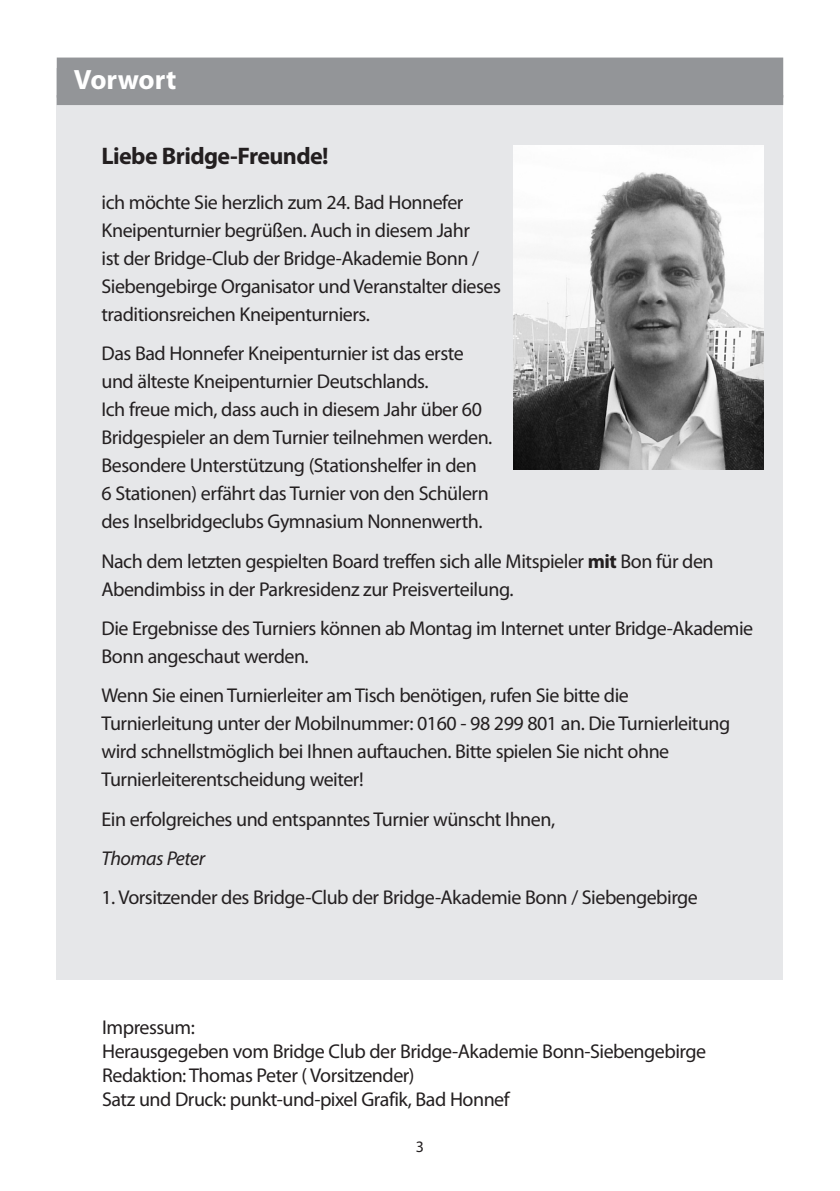
<style>
.page{position:relative;width:840px;height:1191px;background:#fff}
.page>*{position:absolute;margin:0;border:0;box-sizing:border-box;transform-origin:0 0}
.balken01{font:700 28px "Myriad Pro";color:#fff}
.Vorwort_Text{font:700 24px "Myriad Pro";letter-spacing:-.025em;color:#231f20}
.Vorwort_Text-2{font:20px/28px "Myriad Pro";letter-spacing:-.025em;color:#231f20}
.text{font:20px "Myriad Pro";letter-spacing:-.025em;color:#231f20}
.Vorwort_Text-3{font:italic 20px "Myriad Pro";letter-spacing:-.025em;color:#231f20}
.t1{font:16px "Myriad Pro";color:#231f20}
.s1{font-weight:700}
</style>
<div class="page">
<div style="left:57px;top:68px;width:725px;height:911px;background:#e6e7e9"></div>
<div style="left:57px;top:58px;width:725px;height:40px;background:#939598"></div>
<div style="left:57px;top:95px;width:725px;height:10px;background:#939598"></div>
<img style="left:513px;top:146px;width:249px;height:323px">
<p class="balken01" style="left:74px;top:61px;width:104px">Vorwort</p>
<p class="Vorwort_Text" style="left:101px;top:140px;width:228px">Liebe Bridge-Freunde!</p>
<p class="Vorwort_Text-2" style="left:101px;top:188px;width:400px">ich möchte Sie herzlich zum 24. Bad Honnefer Kneipenturnier begrüßen. Auch in diesem Jahr<br>ist der Bridge-Club der Bridge-Akademie Bonn / Siebengebirge Organisator und Veranstalter dieses traditionsreichen Kneipenturniers.</p>
<p class="Vorwort_Text-2" style="left:101px;top:339px;width:392px">Das Bad Honnefer Kneipenturnier ist das erste und älteste Kneipenturnier Deutschlands.<br>Ich freue mich, dass auch in diesem Jahr über 60<br>Bridgespieler an dem Turnier teilnehmen werden.<br>Besondere Unterstützung (Stationshelfer in den<br>6 Stationen) erfährt das Turnier von den Schülern des Inselbridgeclubs Gymnasium Nonnenwerth.</p>
<p class="Vorwort_Text-2" style="left:101px;top:546px;width:613px">Nach dem letzten gespielten Board treffen sich alle Mitspieler <span class="s1">mit</span> Bon für den<br>Abendimbiss in der Parkresidenz zur Preisverteilung.</p>
<p class="Vorwort_Text-2" style="left:101px;top:614px;width:653px">Die Ergebnisse des Turniers können ab Montag im Internet unter Bridge-Akademie<br>Bonn angeschaut werden.</p>
<p class="Vorwort_Text-2" style="left:101px;top:681px;width:630px">Wenn Sie einen Turnierleiter am Tisch benötigen, rufen Sie bitte die Turnierleitung unter der Mobilnummer: 0160 - 98 299 801 an. Die Turnierleitung wird schnellstmöglich bei Ihnen auftauchen. Bitte spielen Sie nicht ohne Turnierleiterentscheidung weiter!</p>
<p class="Vorwort_Text-2" style="left:101px;top:804px;width:455px">Ein erfolgreiches und entspanntes Turnier wünscht Ihnen,</p>
<p class="Vorwort_Text-3" style="left:101px;top:846px;width:105px">Thomas Peter</p>
<p class="Vorwort_Text-2" style="left:101px;top:883px;width:597px">1. Vorsitzender des Bridge-Club der Bridge-Akademie Bonn / Siebengebirge</p>
<p class="text" style="left:102px;top:1014px;width:94px">Impressum:</p>
<p class="text" style="left:102px;top:1038px;width:605px">Herausgegeben vom Bridge Club der Bridge-Akademie Bonn-Siebengebirge</p>
<p class="text" style="left:102px;top:1062px;width:314px">Redaktion: Thomas Peter ( Vorsitzender)</p>
<p class="text" style="left:102px;top:1086px;width:409px">Satz und Druck: punkt-und-pixel Grafik, Bad Honnef</p>
<p class="t1" style="left:415px;top:1137px;width:10px">3</p>
</div>
